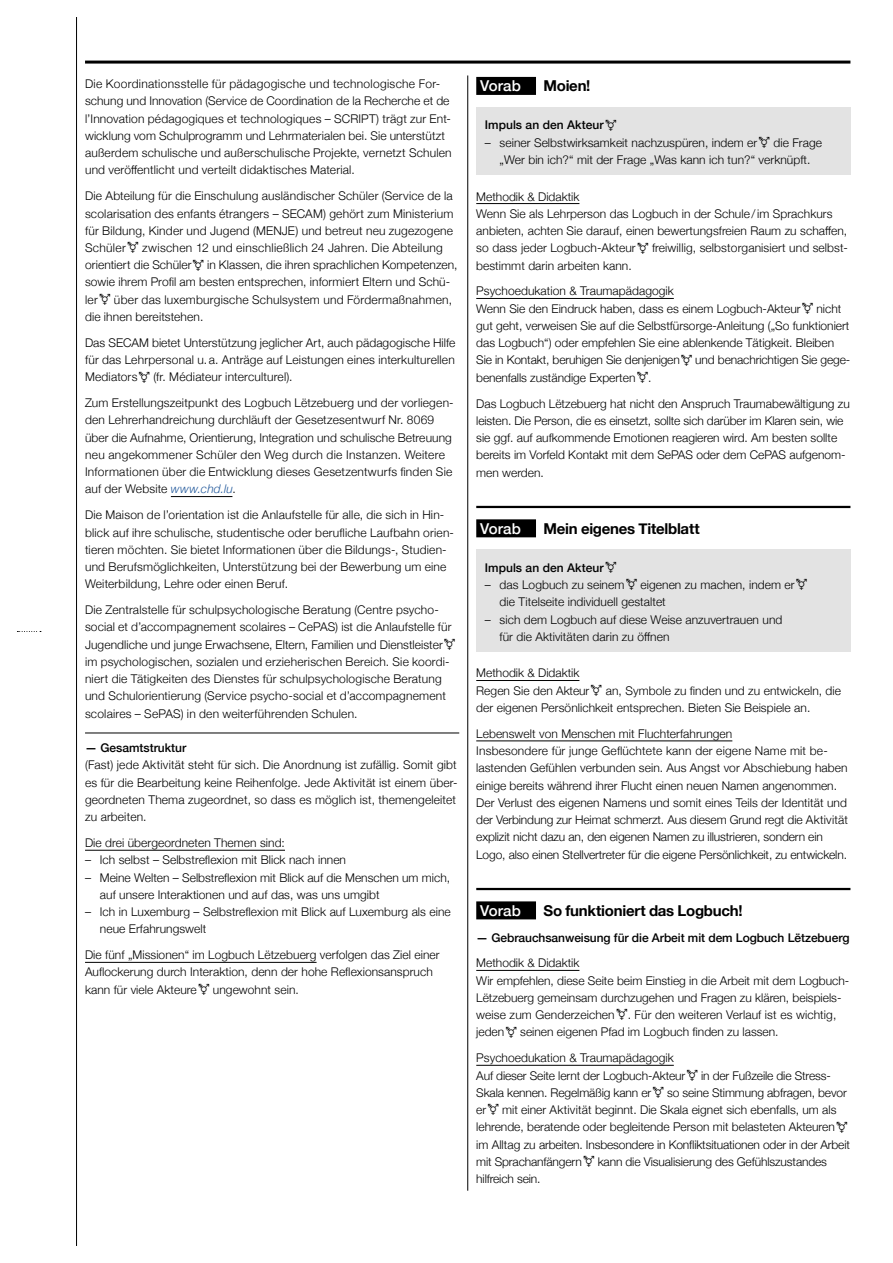
<style>
.page{position:relative;width:893px;height:1263px;background:#fff}
.page>*{position:absolute;margin:0;border:0;box-sizing:border-box;transform-origin:0 0}
.t1{font:700 15px "Helvetica Neue";letter-spacing:-.015em;color:#000}
.t2{font:500 15px "Helvetica Neue";letter-spacing:.01em;color:#fff}
.t3{font:300 12px/17.2px "Helvetica Neue";letter-spacing:.005em;color:#000}
.t4{font:500 12px "Helvetica Neue";letter-spacing:-.005em;color:#000}
.s1{font-style:italic;color:#245a9c}
</style>
<div class="page">
<hr style="left:76px;top:17px;width:1px;height:1229px;background:#000">
<svg style="left:17px;top:631px;width:24px;height:1px"></svg>
<hr style="left:467px;top:75px;width:1px;height:1116px;background:#000">
<hr style="left:85px;top:61px;width:765px;height:3px;background:#000">
<hr style="left:171px;top:496px;width:61px;height:1px;background:#000">
<hr style="left:85px;top:733px;width:374px;height:1px;background:#000">
<hr style="left:85px;top:850px;width:200px;height:1px;background:#000">
<hr style="left:85px;top:962px;width:232px;height:1px;background:#000">
<div style="left:476px;top:77px;width:60px;height:18px;background:#000"></div>
<hr style="left:476px;top:203px;width:103px;height:1px;background:#000">
<hr style="left:476px;top:298px;width:198px;height:1px;background:#000">
<hr style="left:476px;top:506px;width:374px;height:2px;background:#000">
<div style="left:476px;top:519px;width:60px;height:18px;background:#000"></div>
<hr style="left:476px;top:680px;width:103px;height:1px;background:#000">
<hr style="left:476px;top:741px;width:256px;height:1px;background:#000">
<hr style="left:476px;top:888px;width:374px;height:2px;background:#000">
<div style="left:476px;top:901px;width:60px;height:18px;background:#000"></div>
<hr style="left:476px;top:970px;width:103px;height:1px;background:#000">
<hr style="left:476px;top:1065px;width:198px;height:1px;background:#000">
<div style="left:476px;top:107px;width:374px;height:68px;background:#e3e3e3"></div>
<div style="left:476px;top:549px;width:374px;height:103px;background:#e3e3e3"></div>
<p class="t3" style="left:85px;top:74px;width:368px">Die Koordinationsstelle für pädagogische und technologische For&shy;schung und Innovation (Service de Coordination de la Recherche et de l’Innovation pédagogiques et technologiques – SCRIPT) trägt zur Ent&shy;wicklung vom Schulprogramm und Lehrmaterialen bei. Sie unterstützt außerdem schulische und außerschulische Projekte, vernetzt Schulen und veröffentlicht und verteilt didaktisches Material.</p>
<p class="t3" style="left:85px;top:186px;width:374px">Die Abteilung für die Einschulung ausländischer Schüler (Service de la scolarisation des enfants étrangers – SECAM) gehört zum Ministerium für Bildung, Kinder und Jugend (MENJE) und betreut neu zugezogene Schüler⚧ zwischen 12 und einschließlich 24 Jahren. Die Abteilung orientiert die Schüler⚧ in Klassen, die ihren sprachlichen Kompetenzen, sowie ihrem Profil am besten entsprechen, informiert Eltern und Schü&shy;ler⚧ über das luxemburgische Schulsystem und Fördermaßnahmen, die ihnen bereitstehen.</p>
<p class="t3" style="left:85px;top:333px;width:372px;text-align:justify">Das SECAM bietet Unterstützung jeglicher Art, auch pädagogische Hilfe für das Lehrpersonal u.a. Anträge auf Leistungen eines interkulturellen Mediators⚧ (fr. Médiateur interculturel).</p>
<p class="t3" style="left:85px;top:393px;width:370px">Zum Erstellungszeitpunkt des Logbuch Lëtzebuerg und der vorliegen&shy;den Lehrerhandreichung durchläuft der Gesetzesentwurf Nr. 8069 über die Aufnahme, Orientierung, Integration und schulische Betreuung neu angekommener Schüler den Weg durch die Instanzen. Weitere Informationen über die Entwicklung dieses Gesetzentwurfs finden Sie auf der Website <span class="s1">www.chd.lu</span>.</p>
<p class="t3" style="left:85px;top:505px;width:370px">Die Maison de l’orientation ist die Anlaufstelle für alle, die sich in Hin&shy;blick auf ihre schulische, studentische oder berufliche Laufbahn orien&shy;tieren möchten. Sie bietet Informationen über die Bildungs-, Studien&shy;und Berufsmöglichkeiten, Unterstützung bei der Bewerbung um eine Weiterbildung, Lehre oder einen Beruf.</p>
<p class="t3" style="left:85px;top:600px;width:372px">Die Zentralstelle für schulpsychologische Beratung (Centre psycho&shy;social et d’accompagnement scolaires – CePAS) ist die Anlaufstelle für Jugendliche und junge Erwachsene, Eltern, Familien und Dienstleister⚧ im psycho-logischen, sozialen und erzieherischen Bereich. Sie koordi&shy;niert die Tätigkeiten des Dienstes für schulpsychologische Beratung und Schulorientierung (Service psycho-social et d’accompagnement scolaires – SePAS) in den weiterführenden Schulen.</p>
<p class="t4" style="left:85px;top:738px;width:103px">— Gesamtstruktur</p>
<p class="t3" style="left:85px;top:756px;width:374px">(Fast) jede Aktivität steht für sich. Die Anordnung ist zufällig. Somit gibt es für die Bearbeitung keine Reihenfolge. Jede Aktivität ist einem über&shy;geordneten Thema zugeordnet, so dass es möglich ist, themengeleitet zu arbeiten.</p>
<p class="t3" style="left:85px;top:833px;width:201px">Die drei übergeordneten Themen sind:</p>
<p class="t3" style="left:85px;top:850px;width:263px">– Ich selbst – Selbstreflexion mit Blick nach innen</p>
<p class="t3" style="left:100px;top:868px;width:352px;text-indent:-15px">– Meine Welten – Selbstreflexion mit Blick auf die Menschen um mich, auf unsere Interaktionen und auf das, was uns umgibt</p>
<p class="t3" style="left:100px;top:902px;width:352px;text-indent:-15px">– Ich in Luxemburg – Selbstreflexion mit Blick auf Luxemburg als eine neue Erfahrungswelt</p>
<p class="t3" style="left:85px;top:945px;width:356px">Die fünf „Missionen“ im Logbuch Lëtzebuerg verfolgen das Ziel einer<br>Auflockerung durch Inter-aktion, denn der hohe Reflexionsanspruch kann für viele Akteure⚧ ungewohnt sein.</p>
<p class="t2" style="left:480px;top:74px;width:43px">Vorab</p>
<p class="t1" style="left:543px;top:74px;width:48px">Moien!</p>
<p class="t4" style="left:485px;top:115px;width:133px">Impuls an den Akteur⚧</p>
<p class="t3" style="left:485px;top:133px;width:339px;text-align:center">– seiner Selbstwirksamkeit nachzuspüren, indem er⚧ die Frage „Wer bin ich?“ mit der Frage „Was kann ich tun?“ verknüpft.</p>
<p class="t3" style="left:476px;top:187px;width:373px">Methodik &amp; Didaktik<br>Wenn Sie als Lehrperson das Logbuch in der Schule /im Sprachkurs -anbieten, achten Sie darauf, einen bewertungsfreien Raum zu schaffen, so dass jeder Logbuch-Akteur⚧ freiwillig, selbstorganisiert und selbst&shy;bestimmt darin arbeiten kann.</p>
<p class="t3" style="left:476px;top:282px;width:375px">Psychoedukation &amp; Traumapädagogik<br>Wenn Sie den Eindruck haben, dass es einem Logbuch-Akteur⚧ nicht gut geht, verweisen Sie auf die Selbstfürsorge-Anleitung („So funktioniert das Logbuch“) oder empfehlen Sie eine ablenkende Tätigkeit. Bleiben Sie in Kontakt, beruhigen Sie denjenigen⚧ und benachrichtigen Sie gege&shy;benenfalls zuständige Experten⚧.</p>
<p class="t3" style="left:476px;top:394px;width:375px">Das Logbuch Lëtzebuerg hat nicht den Anspruch Traumabewältigung zu leisten. Die Person, die es einsetzt, sollte sich darüber im Klaren sein, wie sie ggf. auf aufkommende Emotionen reagieren wird. Am besten sollte bereits im Vorfeld Kontakt mit dem SePAS oder dem CePAS aufgenom&shy;men werden.</p>
<p class="t2" style="left:480px;top:516px;width:43px">Vorab</p>
<p class="t1" style="left:543px;top:516px;width:158px">Mein eigenes Titelblatt</p>
<p class="t4" style="left:485px;top:558px;width:133px">Impuls an den Akteur⚧</p>
<p class="t3" style="left:500px;top:575px;width:309px;text-indent:-15px">– das Logbuch zu seinem⚧ eigenen zu machen, indem er⚧ die Titelseite individuell gestaltet</p>
<p class="t3" style="left:500px;top:610px;width:284px;text-indent:-15px">– sich dem Logbuch auf diese Weise anzuvertrauen und für die Aktivitäten darin zu öffnen</p>
<p class="t3" style="left:476px;top:664px;width:366px">Methodik &amp; Didaktik<br>Regen Sie den Akteur⚧ an, Symbole zu finden und zu entwickeln, die der eigenen Persönlichkeit entsprechen. Bieten Sie Beispiele an.</p>
<p class="t3" style="left:476px;top:724px;width:373px">Lebenswelt von Menschen mit Fluchterfahrungen<br>Insbesondere für junge Geflüchtete kann der eigene Name mit be&shy;lastenden Gefühlen verbunden sein. Aus Angst vor Abschiebung haben einige bereits während ihrer Flucht einen neuen Namen angenommen.<br>Der Verlust des eigenen Namens und somit eines Teils der Identität und der Verbindung zur Heimat schmerzt. Aus diesem Grund regt die Aktivität explizit nicht dazu an, den eigenen Namen zu illustrieren, sondern ein Logo, also einen Stellvertreter für die eigene Persönlichkeit, zu entwickeln.</p>
<p class="t2" style="left:480px;top:898px;width:43px">Vorab</p>
<p class="t1" style="left:543px;top:898px;width:201px">So funktioniert das Logbuch!</p>
<p class="t4" style="left:476px;top:927px;width:375px">— Gebrauchsanweisung für die Arbeit mit dem Logbuch Lëtzebuerg</p>
<p class="t3" style="left:476px;top:954px;width:375px">Methodik &amp; Didaktik<br>Wir empfehlen, diese Seite beim Einstieg in die Arbeit mit dem Logbuch-Lëtzebuerg gemeinsam durchzugehen und Fragen zu klären, beispiels&shy;weise zum Genderzeichen⚧. Für den weiteren Verlauf ist es wichtig, jeden⚧ seinen eigenen Pfad im Logbuch finden zu lassen.</p>
<p class="t3" style="left:476px;top:1048px;width:375px">Psychoedukation &amp; Traumapädagogik<br>Auf dieser Seite lernt der Logbuch-Akteur⚧ in der Fußzeile die Stress-Skala kennen. Regelmäßig kann er⚧ so seine Stimmung abfragen, bevor er⚧ mit einer Aktivität beginnt. Die Skala eignet sich ebenfalls, um als lehrende, beratende oder begleitende Person mit belasteten Akteuren⚧ im Alltag zu arbeiten. Insbesondere in Konfliktsituationen oder in der Arbeit mit Sprachanfängern⚧ kann die Visualisierung des Gefühlszustandes hilfreich sein.</p>
</div>
